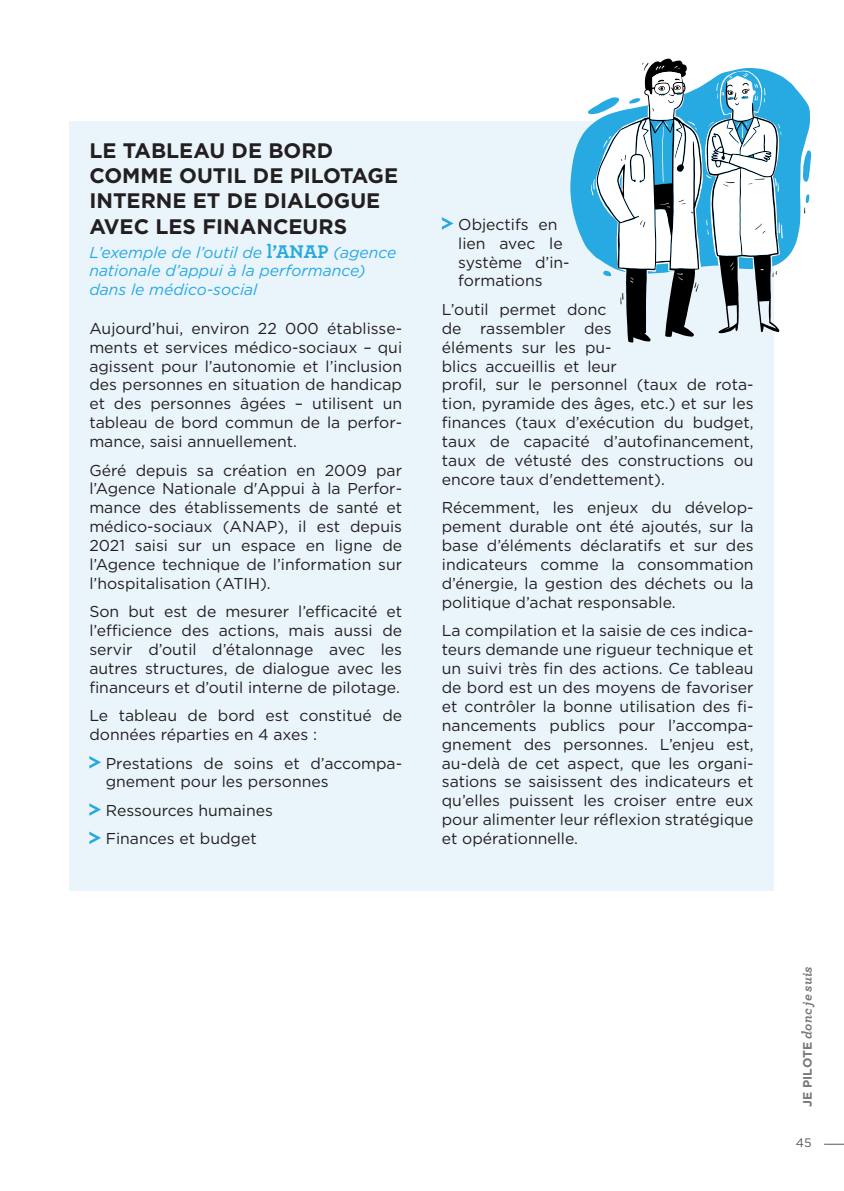
<style>
.page{position:relative;width:844px;height:1191px;background:#fff}
.page>*{position:absolute;margin:0;border:0;box-sizing:border-box;transform-origin:0 0}
.pargraphe_de_texte_c{font:700 21px/25.2px "Gotham";color:#231f20}
.pargraphe_de_texte_c-2{font:15.75px/18.9px "Gotham";color:#231f20;text-align:justify}
.pargraphe_de_texte_c-3{font:italic 15.75px/18.9px "Gotham";color:#27a9e1}
.t1{font:italic 700 14px "Archer";color:#76787b}
.t2{font:12.25px "Gotham";color:#57585a}
.s1{font-family:"Archer";font-weight:700;font-style:normal;font-size:19.25px}
.s2{font-family:"Gotham";font-style:normal;font-size:12.25px}
</style>
<div class="page">
<svg style="left:824px;top:1144px;width:19px;height:1px"></svg>
<div style="left:69px;top:122px;width:705px;height:769px;background:#eaf4fb"></div>
<svg style="left:89px;top:756px;width:12px;height:12px"></svg>
<svg style="left:89px;top:803px;width:12px;height:13px"></svg>
<svg style="left:89px;top:831px;width:12px;height:13px"></svg>
<svg style="left:441px;top:217px;width:12px;height:13px"></svg>
<svg style="left:809px;top:150px;width:1px;height:25px"></svg>
<svg style="left:570px;top:76px;width:239px;height:186px;fill:#27a9e1"></svg>
<svg style="left:803px;top:194px;width:6px;height:19px"></svg>
<svg style="left:587px;top:59px;width:195px;height:283px"></svg>
<p class="pargraphe_de_texte_c" style="left:89px;top:138px;width:310px">LE TABLEAU DE BORD<br>COMME OUTIL DE PILOTAGE<br>INTERNE ET DE DIALOGUE<br>AVEC LES FINANCEURS</p>
<p class="pargraphe_de_texte_c-3" style="left:89px;top:242px;width:308px">L’exemple de l’outil de <span class="s1">l’ANAP</span> (agence nationale d’appui à la performance) dans le médico-social</p>
<p class="pargraphe_de_texte_c-2" style="left:89px;top:318px;width:314px">Aujourd’hui, environ 22 000 établisse&shy;ments et services médico-sociaux – qui agissent pour l’autonomie et l’inclusion des personnes en situation de handicap et des personnes âgées – utilisent un tableau de bord commun de la perfor&shy;mance, saisi annuellement.</p>
<p class="pargraphe_de_texte_c-2" style="left:89px;top:460px;width:314px">Géré depuis sa création en 2009 par l’Agence Nationale d'Appui à la Perfor&shy;mance des établissements de santé et médico-sociaux (ANAP), il est depuis 2021 saisi sur un espace en ligne de l’Agence technique de l’information sur l’hospitalisation (ATIH).</p>
<p class="pargraphe_de_texte_c-2" style="left:89px;top:602px;width:314px">Son but est de mesurer l’efficacité et l’efficience des actions, mais aussi de servir d’outil d’étalonnage avec les autres structures, de dialogue avec les financeurs et d’outil interne de pilotage.</p>
<p class="pargraphe_de_texte_c-2" style="left:89px;top:706px;width:314px">Le tableau de bord est constitué de données réparties en 4 axes :</p>
<p class="pargraphe_de_texte_c-2" style="left:106px;top:753px;width:298px">Prestations de soins et d’accompa&shy;gnement pour les personnes</p>
<p class="pargraphe_de_texte_c-2" style="left:106px;top:800px;width:169px">Ressources humaines</p>
<p class="pargraphe_de_texte_c-2" style="left:106px;top:829px;width:152px">Finances et budget</p>
<p class="pargraphe_de_texte_c-2" style="left:458px;top:214px;width:113px;text-align:left">Objectifs en lien avec le système d’in&shy;formations</p>
<p class="pargraphe_de_texte_c-2" style="left:441px;top:299px;width:313px;text-align:left">L’outil permet donc<br>de rassembler des<br>éléments sur les pu-<br>blics accueillis et leur<br>profil, sur le personnel (taux de rota&shy;tion, pyramide des âges, etc.) et sur les finances (taux d’exécution du budget, taux de capacité d’autofinancement, taux de vétusté des constructions ou encore taux d'endettement).</p>
<p class="pargraphe_de_texte_c-2" style="left:441px;top:498px;width:313px">Récemment, les enjeux du dévelop&shy;pement durable ont été ajoutés, sur la base d’éléments déclaratifs et sur des indicateurs comme la consommation d’énergie, la gestion des déchets ou la politique d’achat responsable.</p>
<p class="pargraphe_de_texte_c-2" style="left:441px;top:621px;width:313px">La compilation et la saisie de ces indica&shy;teurs demande une rigueur technique et un suivi très fin des actions. Ce tableau de bord est un des moyens de favoriser et contrôler la bonne utilisation des fi&shy;nancements publics pour l’accompa&shy;gnement des personnes. L’enjeu est, au-delà de cet aspect, que les organi&shy;sations se saisissent des indicateurs et qu’elles puissent les croiser entre eux pour alimenter leur réflexion stratégique et opérationnelle.</p>
<p class="t1" style="left:795px;top:1106px;width:142px;rotate:-90deg"><span class="s2">JE PILOTE</span> donc je suis</p>
<p class="t2" style="left:795px;top:1134px;width:17px">45</p>
</div>
